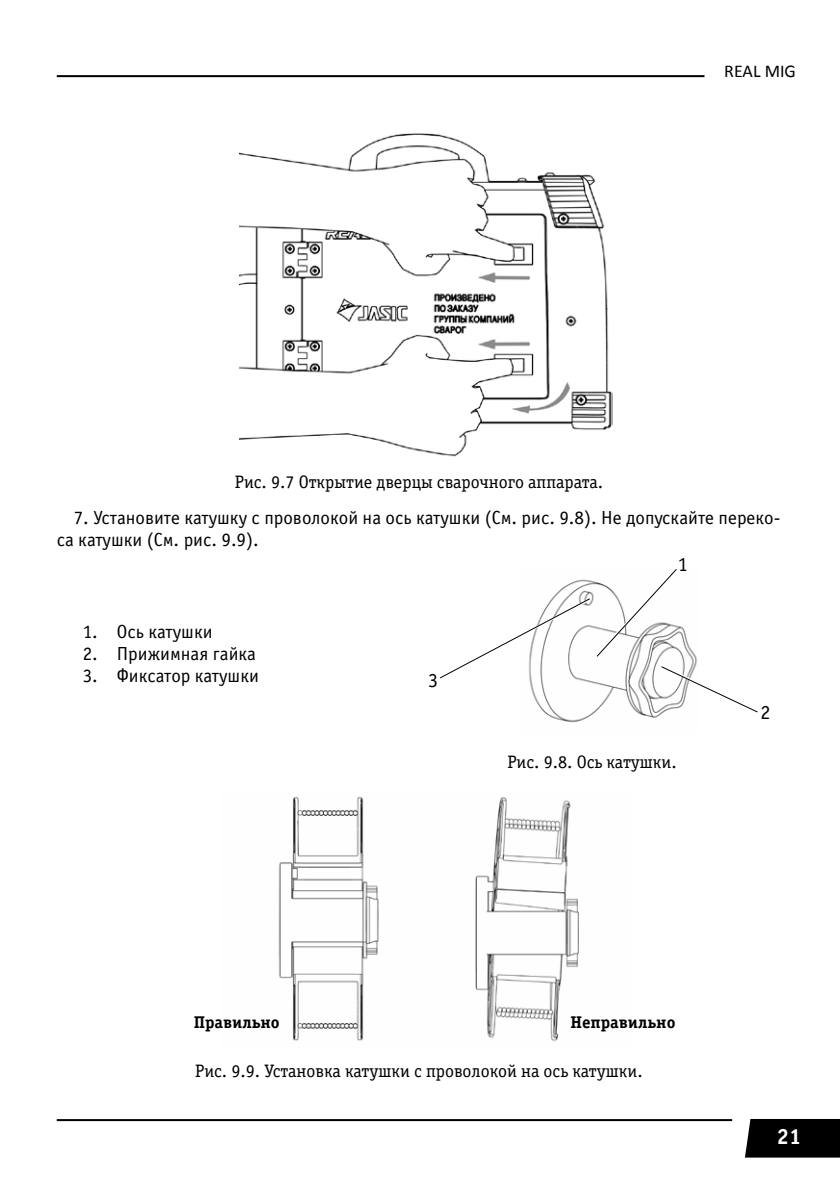
<style>
.page{position:relative;width:840px;height:1191px;background:#fff}
.page>*{position:absolute;margin:0;border:0;box-sizing:border-box;transform-origin:0 0}
.t1{font:700 22px "Officina Serif C";color:#fff}
.t2{font:20px "Officina Sans C";color:#000}
.t3{font:19px/22px "Officina Sans C";color:#000}
.t4{font:18px "Officina Serif Book C";color:#000}
.t5{font:18px "Calibri";color:#000}
.t6{font:700 17px "Officina Serif C";color:#000}
</style>
<div class="page">
<div style="left:745px;top:1119px;width:94px;height:38px;background:#000"></div>
<hr style="left:57px;top:1119px;width:674px;height:2px;background:#000">
<hr style="left:57px;top:75px;width:647px;height:2px;background:#000">
<img style="left:239px;top:133px;width:372px;height:324px">
<img style="left:278px;top:796px;width:301px;height:246px">
<svg style="left:440px;top:569px;width:318px;height:147px"></svg>
<p class="t5" style="left:723px;top:60px;width:73px">REAL MIG</p>
<p class="t4" style="left:235px;top:472px;width:369px">Рис. 9.7 Открытие дверцы сварочного аппарата.</p>
<p class="t3" style="left:57px;top:507px;width:724px;text-indent:17px">7. Установите катушку с проволокой на ось катушки (См. рис. 9.8). Не допускайте переко&shy;са катушки (См. рис. 9.9).</p>
<p class="t3" style="left:83px;top:621px;width:131px">1. Ось катушки</p>
<p class="t3" style="left:83px;top:643px;width:175px">2. Прижимная гайка</p>
<p class="t3" style="left:83px;top:665px;width:178px">3. Фиксатор катушки</p>
<p class="t2" style="left:428px;top:669px;width:11px">3</p>
<p class="t2" style="left:677px;top:553px;width:11px">1</p>
<p class="t4" style="left:507px;top:752px;width:171px">Рис. 9.8. Ось катушки.</p>
<p class="t2" style="left:760px;top:701px;width:11px">2</p>
<p class="t6" style="left:193px;top:1012px;width:88px">Правильно</p>
<p class="t6" style="left:570px;top:1012px;width:106px">Неправильно</p>
<p class="t4" style="left:195px;top:1061px;width:448px">Рис. 9.9. Установка катушки с проволокой на ось катушки.</p>
<p class="t1" style="left:776px;top:1124px;width:26px">21</p>
</div>
